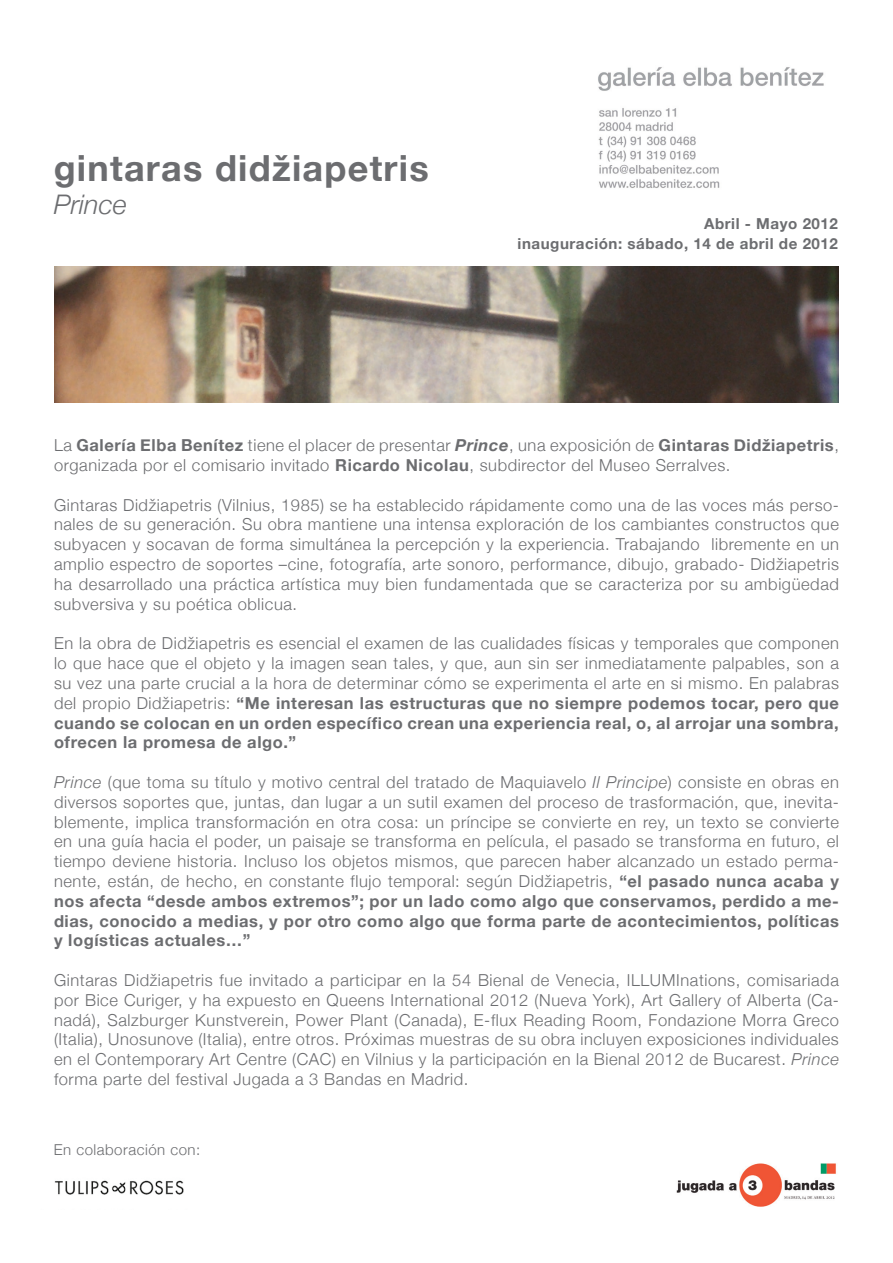
<style>
.page{position:relative;width:893px;height:1263px;background:#fff}
.page>*{position:absolute;margin:0;border:0;box-sizing:border-box;transform-origin:0 0}
.t1{font:700 36px "Helvetica Neue";letter-spacing:.035em;color:#6c6d70}
.t2{font:italic 300 27px "Helvetica Neue";color:#6c6d70}
.t3{font:300 16.5px/19.8px "Helvetica Neue";letter-spacing:.035em;color:#6c6d70;text-align:justify}
.t4{font:700 15.15px/19.5px "Helvetica Neue";letter-spacing:.035em;color:#6c6d70;text-align:right}
.t5{font:300 15px "Helvetica Neue";letter-spacing:.035em;color:#6c6d70}
.s1{font-weight:700}
.s2{font-weight:700;font-style:italic}
.s3{font-style:italic}
</style>
<div class="page">
<img style="left:598px;top:67px;width:226px;height:121px">
<img style="left:54px;top:267px;width:785px;height:136px">
<img style="left:54px;top:1180px;width:130px;height:15px">
<img style="left:676px;top:1163px;width:160px;height:44px">
<h1 class="t1" style="left:54px;top:146px;width:377px">gintaras didžiapetris</h1>
<h2 class="t2" style="left:54px;top:188px;width:75px">Prince</h2>
<p class="t4" style="left:518px;top:214px;width:322px">Abril - Mayo 2012<br>inauguración: sábado, 14 de abril de 2012</p>
<p class="t3" style="left:54px;top:435px;width:786px">La <span class="s1">Galería Elba Benítez</span> tiene el placer de presentar <span class="s2">Prince</span>, una exposición de <span class="s1">Gintaras Didžiapetris</span>, organizada por el comisario invitado <span class="s1">Ricardo Nicolau</span>, subdirector del Museo Serralves.</p>
<p class="t3" style="left:54px;top:494px;width:786px">Gintaras Didžiapetris (Vilnius, 1985) se ha establecido rápidamente como una de las voces más perso&shy;nales de su generación. Su obra mantiene una intensa exploración de los cambiantes constructos que subyacen y socavan de forma simultánea la percepción y la experiencia. Trabajando libremente en un amplio espectro de soportes –cine, fotografía, arte sonoro, performance, dibujo, grabado- Didžiapetris ha desarrollado una práctica artística muy bien fundamentada que se caracteriza por su ambigüedad subversiva y su poética oblicua.</p>
<p class="t3" style="left:54px;top:633px;width:786px">En la obra de Didžiapetris es esencial el examen de las cualidades físicas y temporales que componen lo que hace que el objeto y la imagen sean tales, y que, aun sin ser inmediatamente palpables, son a su vez una parte crucial a la hora de determinar cómo se experimenta el arte en si mismo. En palabras del propio Didžiapetris: <span class="s1">“Me interesan las estructuras que no siempre podemos tocar, pero que cuando se colocan en un orden específico crean una experiencia real, o, al arrojar una sombra, ofrecen la promesa de algo.”</span></p>
<p class="t3" style="left:54px;top:772px;width:787px"><span class="s3">Prince</span> (que toma su título y motivo central del tratado de Maquiavelo <span class="s3">Il Principe</span>) consiste en obras en diversos soportes que, juntas, dan lugar a un sutil examen del proceso de trasformación, que, inevita&shy;blemente, implica transformación en otra cosa: un príncipe se convierte en rey, un texto se convierte en una guía hacia el poder, un paisaje se transforma en película, el pasado se transforma en futuro, el tiempo deviene historia. Incluso los objetos mismos, que parecen haber alcanzado un estado perma&shy;nente, están, de hecho, en constante flujo temporal: según Didžiapetris, <span class="s1">“el pasado nunca acaba y nos afecta “desde ambos extremos”; por un lado como algo que conservamos, perdido a me&shy;dias, conocido a medias, y por otro como algo que forma parte de acontecimientos, políticas y logísticas actuales…”</span></p>
<p class="t3" style="left:54px;top:970px;width:787px">Gintaras Didžiapetris fue invitado a participar en la 54 Bienal de Venecia, ILLUMInations, comisariada por Bice Curiger, y ha expuesto en Queens International 2012 (Nueva York), Art Gallery of Alberta (Ca&shy;nadá), Salzburger Kunstverein, Power Plant (Canada), E-flux Reading Room, Fondazione Morra Greco (Italia), Unosunove (Italia), entre otros. Próximas muestras de su obra incluyen exposiciones individuales en el Contemporary Art Centre (CAC) en Vilnius y la participación en la Bienal 2012 de Bucarest. <span class="s3">Prince </span>forma parte del festival Jugada a 3 Bandas en Madrid.</p>
<p class="t5" style="left:54px;top:1141px;width:148px">En colaboración con:</p>
</div>
